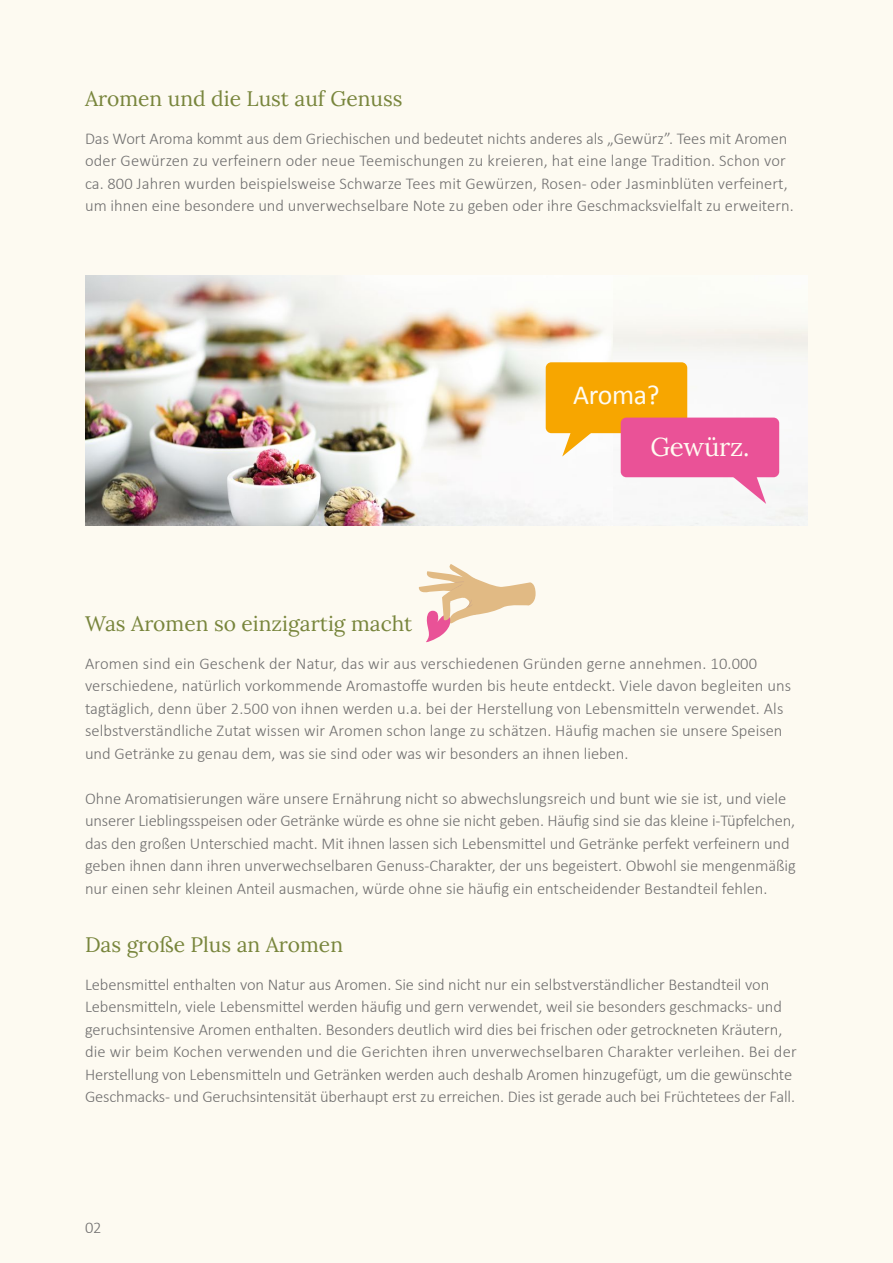
<style>
.page{position:relative;width:893px;height:1263px;background:#fdfaf1}
.page>*{position:absolute;margin:0;border:0;box-sizing:border-box;transform-origin:0 0}
.t1{font:27.6px "Calibri";letter-spacing:-.01em;color:#fffbf1}
.t2{font:25.95px "Lora";letter-spacing:-.01em;color:#fffbf1}
.t3{font:21px "Lora";color:#78853c}
.t4{font:300 16.5px/22.5px "Calibri";letter-spacing:-.005em;color:#706f6f}
</style>
<div class="page">
<img style="left:85px;top:275px;width:529px;height:251px">
<img style="left:614px;top:282px;width:194px;height:244px">
<div style="left:546px;top:362px;width:141px;height:71px;background:#f7a600;border-radius:6px"></div>
<svg style="left:562px;top:433px;width:49px;height:23px"></svg>
<div style="left:621px;top:418px;width:158px;height:59px;background:#ea5297;border-radius:6px"></div>
<svg style="left:717px;top:477px;width:49px;height:27px"></svg>
<svg style="left:418px;top:564px;width:118px;height:78px"></svg>
<p class="t3" style="left:85px;top:83px;width:319px">Aromen und die Lust auf Genuss</p>
<p class="t4" style="left:85px;top:127px;width:710px">Das Wort Aroma kommt aus dem Griechischen und bedeutet nichts anderes als „Gewürz”. Tees mit Aromen oder Gewürzen zu verfeinern oder neue Teemischungen zu kreieren, hat eine lange Tradition. Schon vor ca. 800 Jahren wurden beispielsweise Schwarze Tees mit Gewürzen, Rosen- oder Jasminblüten verfeinert, um ihnen eine besondere und unverwechselbare Note zu geben oder ihre Geschmacksvielfalt zu erweitern.</p>
<p class="t1" style="left:573px;top:378px;width:88px">Aroma?</p>
<p class="t2" style="left:650px;top:427px;width:101px">Gewürz.</p>
<p class="t3" style="left:85px;top:608px;width:329px">Was Aromen so einzigartig macht</p>
<p class="t4" style="left:85px;top:652px;width:708px">Aromen sind ein Geschenk der Natur, das wir aus verschiedenen Gründen gerne annehmen. 10.000 verschiedene, natürlich vorkommende Aromastoffe wurden bis heute entdeckt. Viele davon begleiten uns tagtäglich, denn über 2.500 von ihnen werden u.a. bei der Herstellung von Lebensmitteln verwendet. Als selbstverständliche Zutat wissen wir Aromen schon lange zu schätzen. Häufig machen sie unsere Speisen und Getränke zu genau dem, was sie sind oder was wir besonders an ihnen lieben.</p>
<p class="t4" style="left:85px;top:787px;width:712px">Ohne Aromatisierungen wäre unsere Ernährung nicht so abwechslungsreich und bunt wie sie ist, und viele unserer Lieblingsspeisen oder Getränke würde es ohne sie nicht geben. Häufig sind sie das kleine i-Tüpfelchen, das den großen Unterschied macht. Mit ihnen lassen sich Lebensmittel und Getränke perfekt verfeinern und geben ihnen dann ihren unverwechselbaren Genuss-Charakter, der uns begeistert. Obwohl sie mengenmäßig nur einen sehr kleinen Anteil ausmachen, würde ohne sie häufig ein entscheidender Bestandteil fehlen.</p>
<p class="t3" style="left:85px;top:929px;width:260px">Das große Plus an Aromen</p>
<p class="t4" style="left:85px;top:973px;width:713px">Lebensmittel enthalten von Natur aus Aromen. Sie sind nicht nur ein selbstverständlicher Bestandteil von Lebensmitteln, viele Lebensmittel werden häufig und gern verwendet, weil sie besonders geschmacks- und geruchsintensive Aromen enthalten. Besonders deutlich wird dies bei frischen oder getrockneten Kräutern, die wir beim Kochen verwenden und die Gerichten ihren unverwechselbaren Charakter verleihen. Bei der Herstellung von Lebensmitteln und Getränken werden auch deshalb Aromen hinzugefügt, um die gewünschte Geschmacks- und Geruchsintensität überhaupt erst zu erreichen. Dies ist gerade auch bei Früchtetees der Fall.</p>
<p class="t4" style="left:85px;top:1216px;width:18px">02</p>
</div>
